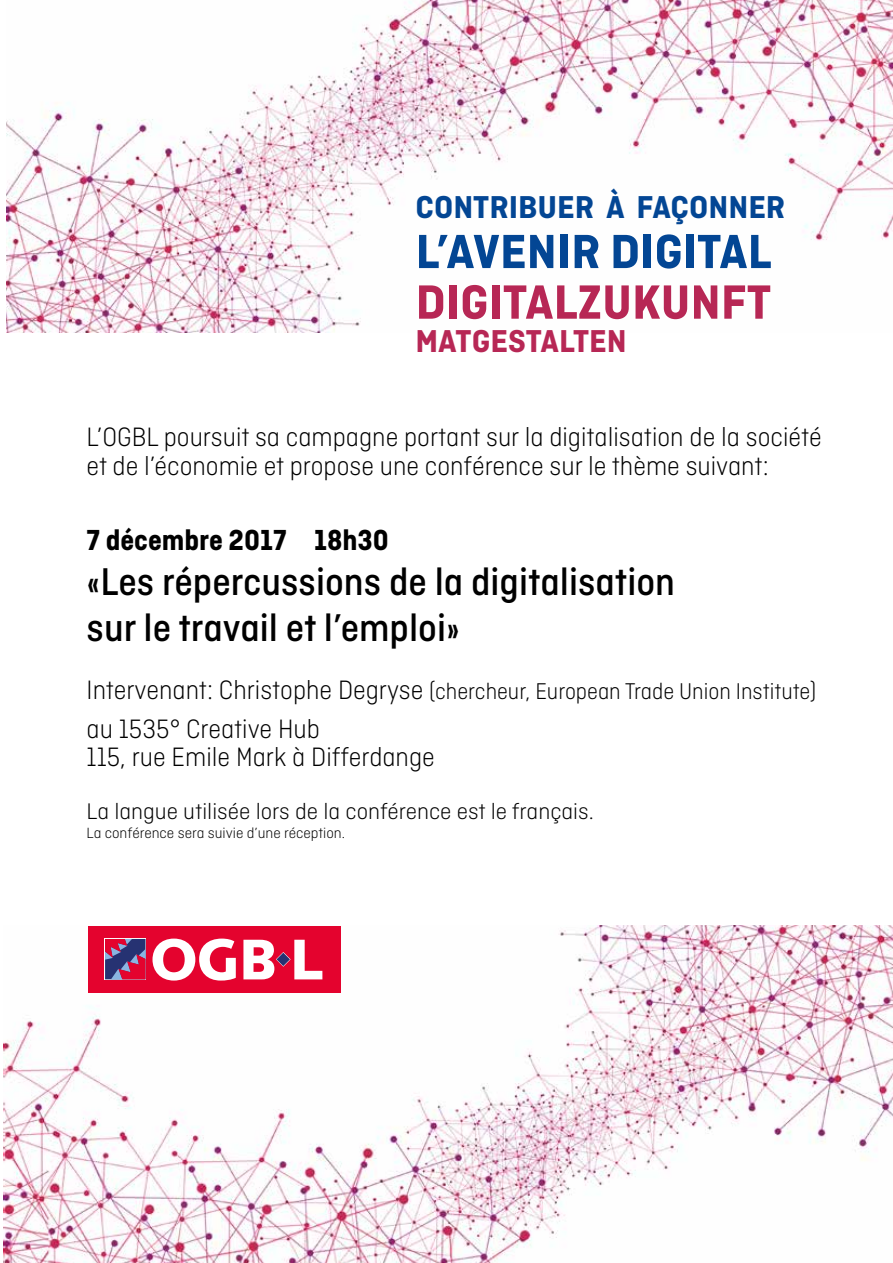
<style>
.page{position:relative;width:893px;height:1263px;background:#fff}
.page>*{position:absolute;margin:0;border:0;box-sizing:border-box;transform-origin:0 0}
.t1{font:700 50.7px "Ciutadella";color:#b72755}
.t2{font:700 50.4px "Ciutadella";color:#034694}
.t3{font:500 40.8px/45.9px "Ciutadella";color:#000;scale:.95 1}
.t4{font:700 33.3px "Ciutadella";color:#034694}
.t5{font:700 33.3px "Ciutadella";color:#b72755}
.t6{font:700 30.6px "Ciutadella";color:#000;scale:.95 1}
.t7{font:300 28.05px/28.8px "Ciutadella";color:#000;scale:.95 1}
.t8{font:300 24px "Ciutadella";color:#000;scale:.95 1}
.t9{font:300 23.7px "Ciutadella";color:#000}
.t10{font:300 15.6px "Ciutadella";color:#000}
.s1{font-size:28.05px}
</style>
<div class="page">
<img style="left:7px;top:0;width:886px;height:333px">
<img style="left:3px;top:926px;width:890px;height:337px">
<div style="left:88px;top:926px;width:252px;height:66px;background:#e4032e"></div>
<svg style="left:105px;top:938px;width:41px;height:42px"></svg>
<svg style="left:152px;top:938px;width:84px;height:42px"></svg>
<svg style="left:243px;top:940px;width:79px;height:39px"></svg>
<svg style="left:145px;top:939px;width:1px;height:40px"></svg>
<svg style="left:105px;top:939px;width:40px;height:40px"></svg>
<p class="t4" style="left:416px;top:187px;width:371px">CONTRIBUER À FAÇONNER</p>
<h2 class="t2" style="left:416px;top:222px;width:357px">L’AVENIR DIGITAL</h2>
<h1 class="t1" style="left:416px;top:273px;width:357px">DIGITALZUKUNFT</h1>
<p class="t5" style="left:416px;top:322px;width:213px">MATGESTALTEN</p>
<p class="t7" style="left:87px;top:422px;width:775px">L’OGBL poursuit sa campagne portant sur la digitalisation de la société et de l’économie et propose une conférence sur le thème suivant:</p>
<p class="t6" style="left:87px;top:522px;width:320px">7 décembre 2017 18h30</p>
<h3 class="t3" style="left:87px;top:559px;width:621px">«Les répercussions de la digitalisation sur le travail et l’emploi»</h3>
<p class="t8" style="left:87px;top:678px;width:770px"><span class="s1">Intervenant: Christophe Degryse</span> (chercheur, European Trade Union Institute)</p>
<p class="t7" style="left:87px;top:714px;width:368px">au 1535° Creative Hub<br>115, rue Emile Mark à Differdange</p>
<p class="t9" style="left:87px;top:798px;width:509px">La langue utilisée lors de la conférence est le français.</p>
<p class="t10" style="left:87px;top:824px;width:260px">La conférence sera suivie d’une réception.</p>
</div>
